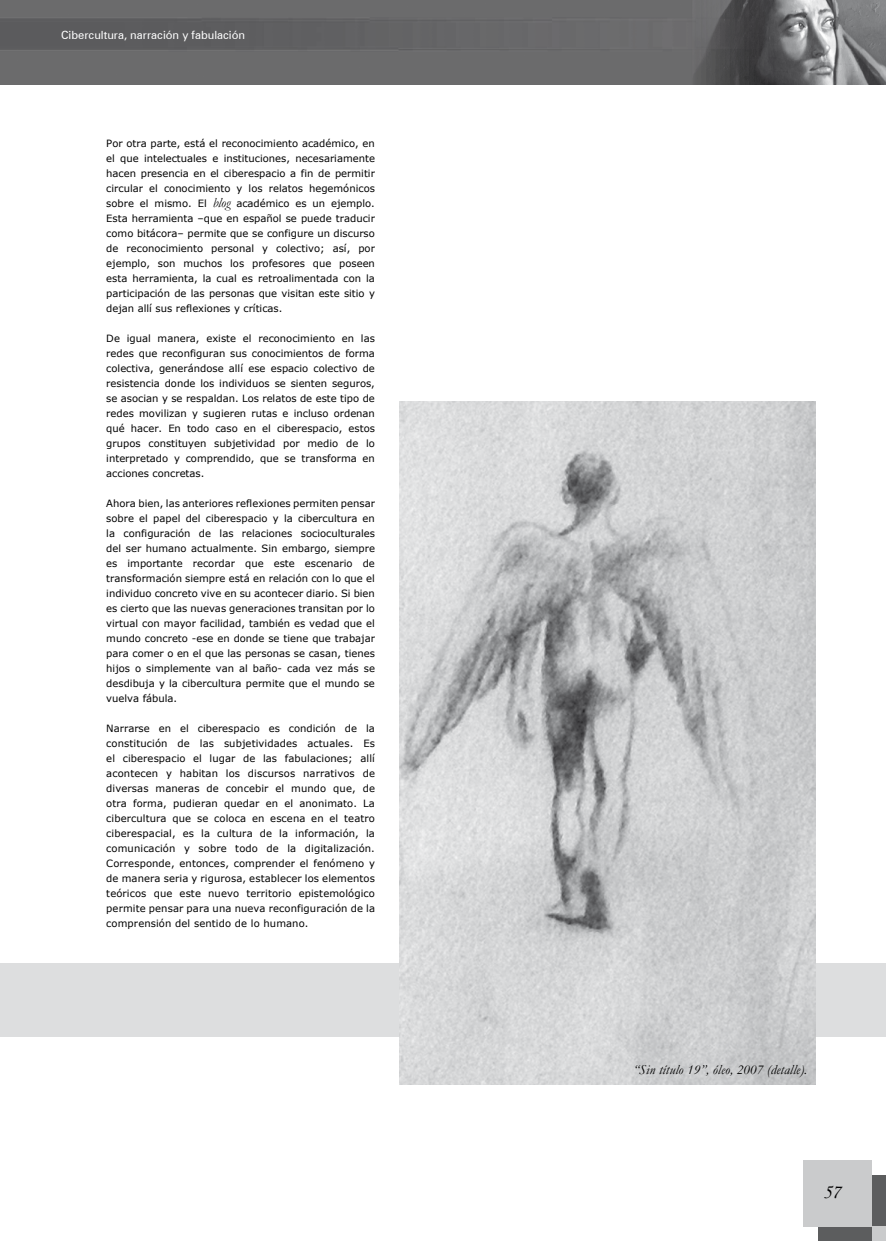
<style>
.page{position:relative;width:886px;height:1241px;background:#fff}
.page>*{position:absolute;margin:0;border:0;box-sizing:border-box;transform-origin:0 0}
.t1{font:20px "Monotype Corsiva";color:#000}
.t2{font:italic 13.75px "Garamond";letter-spacing:.01em;color:#000}
.t3{font:11.25px "Zurich BT";color:#fff}
.t4{font:10px/15px "Verdana";color:#000;text-align:justify}
.s1{font-family:"Garamond";font-style:italic;font-size:13.75px}
</style>
<div class="page">
<div style="left:818px;top:1174px;width:68px;height:66px;background:#5c5d5e"></div>
<div style="left:803px;top:1160px;width:69px;height:66px;background:#cacbcc"></div>
<div style="left:872px;top:1226px;width:14px;height:14px;background:#cacbcc"></div>
<div style="left:0;top:963px;width:886px;height:73px;background:#dddedf"></div>
<img style="left:400px;top:401px;width:415px;height:683px">
<img style="left:0;top:0;width:886px;height:84px">
<p class="t3" style="left:61px;top:28px;width:186px">Cibercultura, narración y fabulación</p>
<p class="t4" style="left:106px;top:136px;width:270px">Por otra parte, está el reconocimiento académico, en el que intelectuales e instituciones, necesariamente hacen presencia en el ciberespacio a fin de permitir circular el conocimiento y los relatos hegemónicos sobre el mismo. El <span class="s1">blog</span> académico es un ejemplo.<br>Esta herramienta –que en español se puede traducir como bitácora– permite que se configure un discurso de reconocimiento personal y colectivo; así, por ejemplo, son muchos los profesores que poseen esta herramienta, la cual es retroalimentada con la participación de las personas que visitan este sitio y dejan allí sus reflexiones y críticas.</p>
<p class="t4" style="left:106px;top:331px;width:270px">De igual manera, existe el reconocimiento en las redes que reconfiguran sus conocimientos de forma colectiva, generándose allí ese espacio colectivo de resistencia donde los individuos se sienten seguros, se asocian y se respaldan. Los relatos de este tipo de redes movilizan y sugieren rutas e incluso ordenan qué hacer. En todo caso en el ciberespacio, estos grupos constituyen subjetividad por medio de lo interpretado y comprendido, que se transforma en acciones concretas.</p>
<p class="t4" style="left:106px;top:496px;width:270px">Ahora bien, las anteriores reflexiones permiten pensar sobre el papel del ciberespacio y la cibercultura en la configuración de las relaciones socioculturales del ser humano actualmente. Sin embargo, siempre es importante recordar que este escenario de transformación siempre está en relación con lo que el individuo concreto vive en su acontecer diario. Si bien es cierto que las nuevas generaciones transitan por lo virtual con mayor facilidad, también es vedad que el mundo concreto -ese en donde se tiene que trabajar para comer o en el que las personas se casan, tienes hijos o simplemente van al baño- cada vez más se desdibuja y la cibercultura permite que el mundo se vuelva fábula.</p>
<p class="t4" style="left:106px;top:721px;width:270px">Narrarse en el ciberespacio es condición de la constitución de las subjetividades actuales. Es el ciberespacio el lugar de las fabulaciones; allí acontecen y habitan los discursos narrativos de diversas maneras de concebir el mundo que, de otra forma, pudieran quedar en el anonimato. La cibercultura que se coloca en escena en el teatro ciberespacial, es la cultura de la información, la comunicación y sobre todo de la digitalización.<br>Corresponde, entonces, comprender el fenómeno y de manera seria y rigurosa, establecer los elementos teóricos que este nuevo territorio epistemológico permite pensar para una nueva reconfiguración de la comprensión del sentido de lo humano.</p>
<h2 class="t2" style="left:633px;top:1061px;width:175px">“Sin título 19”, óleo, 2007 (detalle).</h2>
<h1 class="t1" style="left:823px;top:1179px;width:19px">57</h1>
</div>
